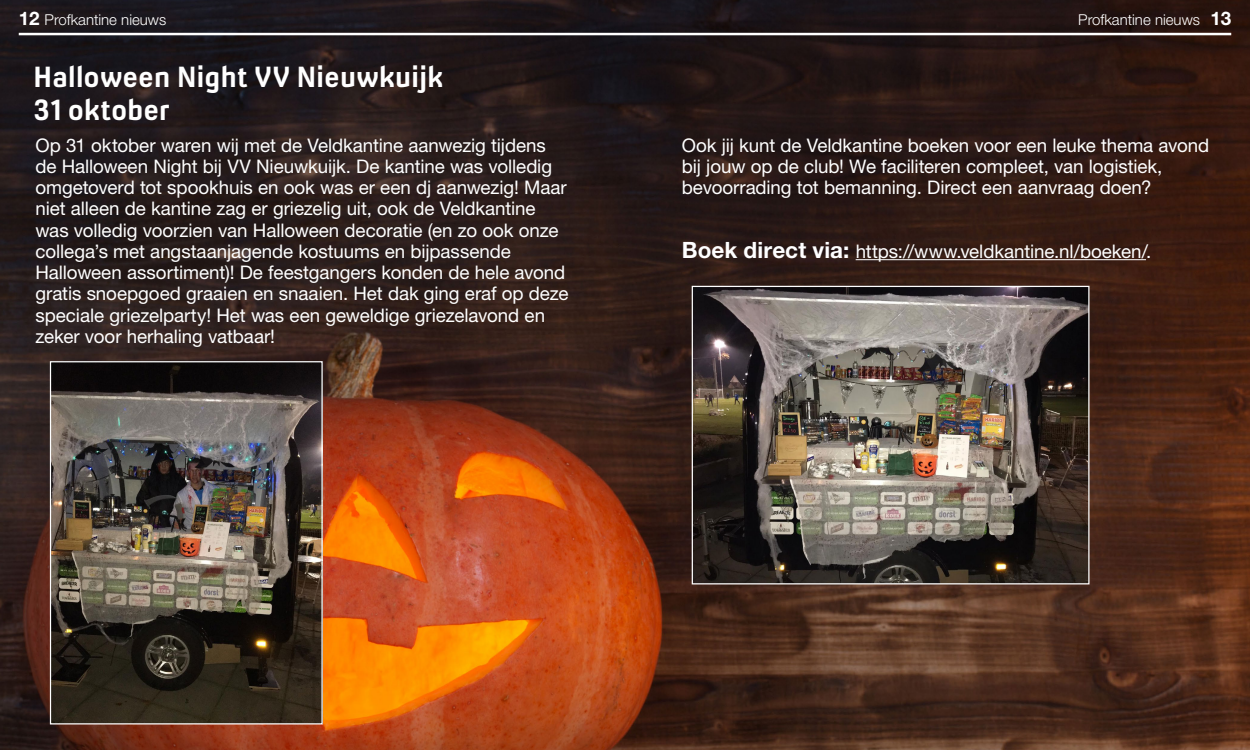
<style>
.page{position:relative;width:1250px;height:750px;background:#fff}
.page>*{position:absolute;margin:0;border:0;box-sizing:border-box;transform-origin:0 0}
.t1{font:700 27.5px/33px "Milibus Rg";letter-spacing:-.005em;color:#fff}
.t2{font:18.75px/21.2px "Helvetica Neue LT Std";letter-spacing:-.005em;color:#fff}
.t3{font:300 15px "Helvetica Neue LT Std";color:#fff}
.s1{font-weight:700;font-size:18.75px}
.s2{font-weight:700;font-size:22.5px}
</style>
<div class="page">
<img style="left:0;top:0;width:1250px;height:750px">
<hr style="left:625px;top:33px;width:606px;height:2px;background:#fff">
<hr style="left:19px;top:33px;width:606px;height:2px;background:#fff">
<hr style="left:856px;top:259px;width:290px;height:1px;background:#fff">
<img style="left:52px;top:363px;width:269px;height:360px">
<div style="left:50px;top:361px;width:273px;height:364px;border:1px solid #fff"></div>
<img style="left:694px;top:288px;width:394px;height:294px">
<div style="left:692px;top:286px;width:398px;height:298px;border:1px solid #fff"></div>
<p class="t3" style="left:19px;top:11px;width:149px"><span class="s1">12</span> Profkantine nieuws</p>
<p class="t3" style="left:1078px;top:10px;width:154px">Profkantine nieuws <span class="s1">13</span></p>
<h1 class="t1" style="left:33px;top:60px;width:412px">Halloween Night VV Nieuwkuijk<br>31 oktober</h1>
<p class="t2" style="left:35px;top:134px;width:535px">Op 31 oktober waren wij met de Veldkantine aanwezig tijdens de Halloween Night bij VV Nieuwkuijk. De kantine was volledig omgetoverd tot spookhuis en ook was er een dj aanwezig! Maar niet alleen de kantine zag er griezelig uit, ook de Veldkantine was volledig voorzien van Halloween decoratie (en zo ook onze collega’s met angstaanjagende kostuums en bijpassende Halloween assortiment)! De feestgangers konden de hele avond gratis snoepgoed graaien en snaaien. Het dak ging eraf op deze speciale griezelparty! Het was een geweldige griezelavond en zeker voor herhaling vatbaar!</p>
<p class="t2" style="left:682px;top:134px;width:529px">Ook jij kunt de Veldkantine boeken voor een leuke thema avond bij jouw op de club! We faciliteren compleet, van logistiek, bevoorrading tot bemanning. Direct een aanvraag doen?</p>
<p class="t2" style="left:682px;top:240px;width:471px"><span class="s2">Boek direct via:</span> https://www.veldkantine.nl/boeken/.</p>
</div>
